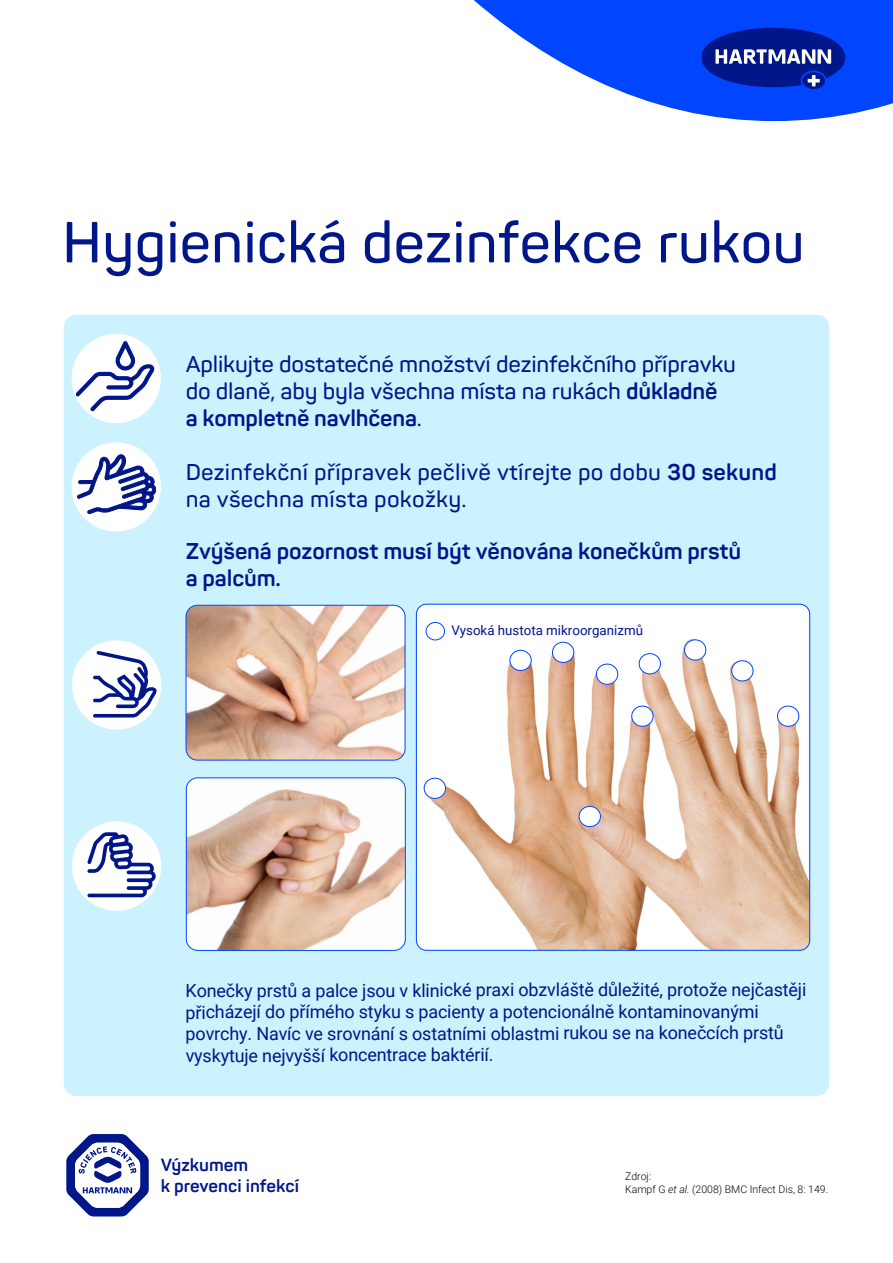
<style>
.page{position:relative;width:893px;height:1263px;background:#fff}
.page>*{position:absolute;margin:0;border:0;box-sizing:border-box;transform-origin:0 0}
.t1{font:600 57px "Panton";letter-spacing:-.005em;color:#001689}
.t2{font:600 22.5px/27px "Panton";letter-spacing:-.01em;color:#001689}
.t3{font:600 22.5px/27px "Panton";letter-spacing:.01em;color:#001689}
.t4{font:700 22.5px/27px "Panton";letter-spacing:-.005em;color:#001689}
.t5{font:18px/21.8px "Roboto";letter-spacing:-.01em;color:#001689}
.t6{font:700 17.4px/21px "Panton";color:#001689}
.t7{font:13.35px "Roboto";color:#001689}
.t8{font:300 10.5px/13.5px "Roboto";color:#000}
.s1{font-weight:700}
.s2{font-style:italic}
</style>
<div class="page">
<div style="left:64px;top:315px;width:765px;height:781px;background:#ccf1ff;border-radius:13px"></div>
<svg style="left:474px;top:0;width:419px;height:121px;fill:#0045ff"></svg>
<svg style="left:802px;top:72px;width:23px;height:17px"></svg>
<svg style="left:702px;top:28px;width:143px;height:59px;background:#1d3aad"></svg>
<div style="left:72px;top:334px;width:89px;height:89px;background:#fff;border-radius:50%"></div>
<div style="left:72px;top:640px;width:89px;height:90px;background:#fff;border-radius:50%"></div>
<div style="left:72px;top:821px;width:89px;height:90px;background:#fff;border-radius:50%"></div>
<svg style="left:76px;top:341px;width:79px;height:70px"></svg>
<img style="left:416px;top:604px;width:394px;height:346px">
<div style="left:416px;top:604px;width:394px;height:346px;border:1px solid #0045ff;border-radius:10px"></div>
<div style="left:510px;top:650px;width:21px;height:20px;background:#fff;border-radius:50%"></div>
<div style="left:510px;top:650px;width:22px;height:21px;border:1px solid #0045ff;border-radius:50%"></div>
<div style="left:424px;top:778px;width:21px;height:20px;background:#fff;border-radius:50%"></div>
<div style="left:424px;top:778px;width:22px;height:21px;border:1px solid #0045ff;border-radius:50%"></div>
<div style="left:552px;top:642px;width:22px;height:20px;background:#fff;border-radius:50%"></div>
<div style="left:552px;top:642px;width:22px;height:21px;border:1px solid #0045ff;border-radius:50%"></div>
<div style="left:596px;top:664px;width:22px;height:20px;background:#fff;border-radius:50%"></div>
<div style="left:596px;top:664px;width:22px;height:21px;border:1px solid #0045ff;border-radius:50%"></div>
<div style="left:632px;top:706px;width:21px;height:20px;background:#fff;border-radius:50%"></div>
<div style="left:631px;top:706px;width:22px;height:21px;border:1px solid #0045ff;border-radius:50%"></div>
<div style="left:579px;top:806px;width:21px;height:21px;background:#fff;border-radius:50%"></div>
<div style="left:579px;top:806px;width:22px;height:21px;border:1px solid #0045ff;border-radius:50%"></div>
<div style="left:777px;top:706px;width:22px;height:20px;background:#fff;border-radius:50%"></div>
<div style="left:777px;top:706px;width:22px;height:21px;border:1px solid #0045ff;border-radius:50%"></div>
<div style="left:732px;top:661px;width:21px;height:20px;background:#fff;border-radius:50%"></div>
<div style="left:731px;top:660px;width:22px;height:21px;border:1px solid #0045ff;border-radius:50%"></div>
<div style="left:684px;top:640px;width:22px;height:20px;background:#fff;border-radius:50%"></div>
<div style="left:684px;top:639px;width:22px;height:21px;border:1px solid #0045ff;border-radius:50%"></div>
<div style="left:639px;top:654px;width:21px;height:20px;background:#fff;border-radius:50%"></div>
<div style="left:639px;top:653px;width:22px;height:21px;border:1px solid #0045ff;border-radius:50%"></div>
<img style="left:186px;top:779px;width:218px;height:171px">
<div style="left:186px;top:777px;width:220px;height:174px;border:1px solid #0045ff;border-radius:11px"></div>
<img style="left:186px;top:605px;width:219px;height:155px">
<div style="left:186px;top:605px;width:219px;height:155px;border:1px solid #0045ff;border-radius:11px"></div>
<div style="left:426px;top:622px;width:19px;height:18px;background:#fff;border-radius:50%"></div>
<div style="left:426px;top:622px;width:19px;height:18px;border:1px solid #0045ff;border-radius:50%"></div>
<div style="left:72px;top:442px;width:89px;height:89px;background:#fff;border-radius:50%"></div>
<svg style="left:77px;top:449px;width:79px;height:65px"></svg>
<svg style="left:93px;top:651px;width:64px;height:66px"></svg>
<svg style="left:87px;top:832px;width:69px;height:65px"></svg>
<svg style="left:66px;top:1134px;width:83px;height:82px"></svg>
<h1 class="t1" style="left:62px;top:207px;width:744px">Hygienická dezinfekce rukou</h1>
<p class="t2" style="left:186px;top:350px;width:552px">Aplikujte dostatečné množství dezinfekčního přípravku do dlaně, aby byla všechna místa na rukách <span class="s1">důkladně<br>a kompletně navlhčena</span>.</p>
<p class="t3" style="left:186px;top:458px;width:593px">Dezinfekční přípravek pečlivě vtírejte po dobu <span class="s1">30 sekund </span>na všechna místa pokožky.</p>
<p class="t4" style="left:186px;top:538px;width:557px">Zvýšená pozornost musí být věnována konečkům prstů a palcům.</p>
<p class="t7" style="left:451px;top:621px;width:193px">Vysoká hustota mikroorganizmů</p>
<p class="t5" style="left:186px;top:978px;width:622px">Konečky prstů a palce jsou v klinické praxi obzvláště důležité, protože nejčastěji přicházejí do přímého styku s pacienty a potencionálně kontaminovanými povrchy. Navíc ve srovnání s ostatními oblastmi rukou se na konečcích prstů vyskytuje nejvyšší koncentrace baktérií.</p>
<p class="t6" style="left:161px;top:1154px;width:140px">Výzkumem<br>k prevenci infekcí</p>
<p class="t8" style="left:625px;top:1169px;width:205px">Zdroj:<br>Kampf G <span class="s2">et al.</span> (2008) BMC Infect Dis, 8: 149.</p>
</div>
